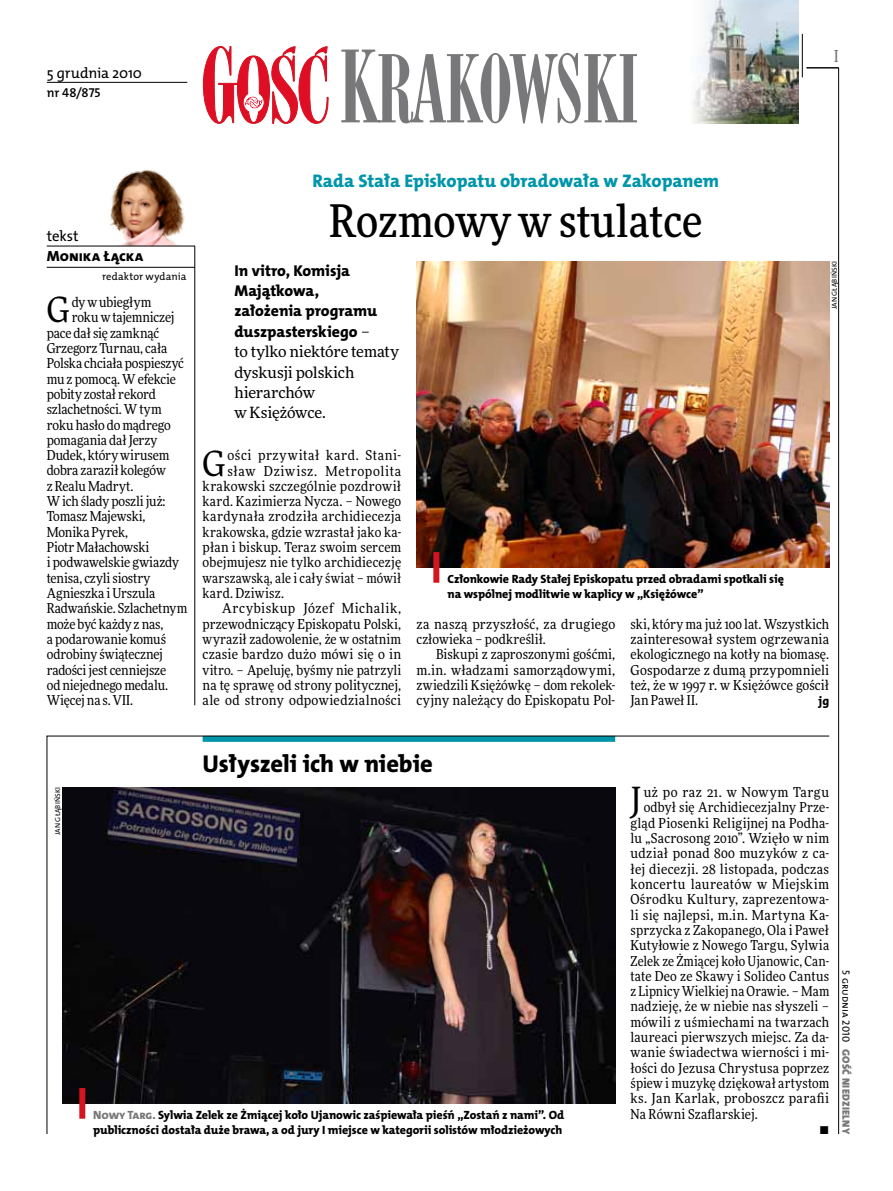
<style>
.page{position:relative;width:893px;height:1191px;background:#fff}
.page>*{position:absolute;margin:0;border:0;box-sizing:border-box;transform-origin:0 0}
.t1{font:500 45px "Freeday Narrow";color:#000}
.t2{font:34.8px "Freeday Narrow News";color:#000}
.t3{font:24.45px "The Mix HP8 Ex Bld";letter-spacing:-.005em;color:#000}
.t4{font:18.3px "The Mix HP8 Ex Bld";letter-spacing:-.01em;color:#0096aa}
.t5{font:500 16.5px "Freeday Narrow";color:#787779;scale:.9 1}
.t6{font:15.75px/20.4px "The Mix HP8 Ex Bld";letter-spacing:-.005em;color:#000}
.t7{font:15.45px/20.4px "Freeday News";letter-spacing:-.01em;color:#000}
.t8{font:14.85px "The Mix HP5 Plain";letter-spacing:-.01em;color:#000}
.t9{font:14.85px "The Mix HP8 Ex Bld";letter-spacing:.01em;color:#000}
.t10{font:13.65px/15.3px "Freeday Narrow News";letter-spacing:.01em;color:#000;text-align:justify}
.t11{font:13.65px "Freeday Narrow News";letter-spacing:-.01em;color:#000}
.t12{font:13.65px "Freeday Narrow News";letter-spacing:.04em;color:#000}
.t13{font:13.65px "Freeday Narrow News";letter-spacing:-.015em;color:#000}
.t14{font:13.65px "Freeday Narrow News";letter-spacing:.03em;color:#000}
.t15{font:13.65px "Freeday Narrow News";letter-spacing:.045em;color:#000}
.t16{font:13.65px "Freeday Narrow News";letter-spacing:.035em;color:#000}
.t17{font:12.9px "The Mix HP6 Se Bld";color:#000}
.t18{font:12.3px "The Mix HP8 Ex Bld";color:#000}
.t19{font:12px/15.3px "The Mix HP8 Ex Bld";letter-spacing:-.005em;color:#000}
.t20{font:10.5px "The Mix HP5 Plain";letter-spacing:.01em;color:#000}
.t21{font:10.5px "The Mix HP9 Blk";letter-spacing:.025em;color:#787779}
.t22{font:7.2px "The Mix HP5 Plain";letter-spacing:.015em;color:#000}
.s1{font-family:"Freeday News";font-size:15.45px}
.s2{color:#787779}
</style>
<div class="page">
<hr style="left:838px;top:68px;width:1px;height:1066px;background:#000">
<hr style="left:802px;top:34px;width:1px;height:43px;background:#000">
<svg style="left:47px;top:735px;width:783px;height:399px"></svg>
<hr style="left:195px;top:246px;width:1px;height:459px;background:#000">
<hr style="left:806px;top:68px;width:33px;height:1px;background:#000">
<svg style="left:203px;top:46px;width:126px;height:78px"></svg>
<svg style="left:341px;top:50px;width:296px;height:73px"></svg>
<img style="left:693px;top:0;width:105px;height:123px">
<img style="left:98px;top:170px;width:89px;height:76px">
<hr style="left:47px;top:246px;width:148px;height:1px;background:#000">
<hr style="left:47px;top:267px;width:148px;height:1px;background:#000">
<hr style="left:47px;top:82px;width:140px;height:1px;background:#000">
<img style="left:62px;top:787px;width:553px;height:316px">
<div style="left:79px;top:1088px;width:6px;height:30px;background:#d3151f"></div>
<img style="left:416px;top:261px;width:413px;height:306px">
<div style="left:433px;top:552px;width:6px;height:31px;background:#d3151f"></div>
<p class="t8" style="left:47px;top:63px;width:97px">5 grudnia 2010</p>
<p class="t17" style="left:47px;top:85px;width:55px">nr 48/875</p>
<p class="t5" style="left:834px;top:46px;width:6px">I</p>
<p class="t8" style="left:47px;top:227px;width:33px">tekst</p>
<p class="t9" style="left:47px;top:247px;width:98px">Monika Łącka</p>
<p class="t20" style="left:102px;top:270px;width:86px">redaktor wydania</p>
<h2 class="t2" style="left:47px;top:289px;width:24px">G</h2>
<p class="t10" style="left:72px;top:294px;width:81px">dy w ubiegłym</p>
<p class="t11" style="left:72px;top:309px;width:104px">roku w tajemniczej</p>
<p class="t11" style="left:47px;top:324px;width:114px">pace dał się zamknąć</p>
<p class="t13" style="left:47px;top:340px;width:122px">Grzegorz Turnau, cała</p>
<p class="t11" style="left:47px;top:355px;width:139px">Polska chciała pospieszyć</p>
<p class="t11" style="left:47px;top:370px;width:131px">mu z pomocą. W efekcie</p>
<p class="t11" style="left:47px;top:386px;width:111px">pobity został rekord</p>
<p class="t11" style="left:47px;top:401px;width:116px">szlachetności. W tym</p>
<p class="t11" style="left:47px;top:416px;width:126px">roku hasło do mądrego</p>
<p class="t10" style="left:47px;top:432px;width:112px">pomagania dał Jerzy</p>
<p class="t10" style="left:47px;top:447px;width:124px">Dudek, który wirusem</p>
<p class="t13" style="left:47px;top:462px;width:120px">dobra zaraził kolegów</p>
<p class="t10" style="left:47px;top:478px;width:88px">z Realu Madryt.</p>
<p class="t11" style="left:47px;top:493px;width:120px">W ich ślady poszli już:</p>
<p class="t11" style="left:47px;top:508px;width:100px">Tomasz Majewski,</p>
<p class="t10" style="left:47px;top:524px;width:83px">Monika Pyrek,</p>
<p class="t11" style="left:47px;top:539px;width:104px">Piotr Małachowski</p>
<p class="t10" style="left:47px;top:554px;width:134px">i podwawelskie gwiazdy</p>
<p class="t11" style="left:47px;top:569px;width:105px">tenisa, czyli siostry</p>
<p class="t10" style="left:47px;top:585px;width:110px">Agnieszka i Urszula</p>
<p class="t11" style="left:47px;top:600px;width:142px">Radwańskie. Szlachetnym</p>
<p class="t11" style="left:47px;top:615px;width:118px">może być każdy z nas,</p>
<p class="t10" style="left:47px;top:631px;width:121px">a podarowanie komuś</p>
<p class="t11" style="left:47px;top:646px;width:118px">odrobiny świątecznej</p>
<p class="t11" style="left:47px;top:661px;width:121px">radości jest cenniejsze</p>
<p class="t10" style="left:47px;top:677px;width:123px">od niejednego medalu.</p>
<p class="t10" style="left:47px;top:692px;width:88px">Więcej na s. VII.</p>
<h3 class="t4" style="left:312px;top:169px;width:408px">Rada Stała Episkopatu obradowała w Zakopanem</h3>
<h1 class="t1" style="left:329px;top:193px;width:375px">Rozmowy w stulatce</h1>
<p class="t6" style="left:234px;top:260px;width:144px">In vitro, Komisja<br>Majątkowa, założenia programu duszpasterskiego <span class="s1">–</span></p>
<p class="t7" style="left:234px;top:341px;width:166px">to tylko niektóre tematy dyskusji polskich hierarchów<br>w Księżówce.</p>
<p class="t22" style="left:830px;top:309px;width:50px;rotate:-90deg">Jan Głąbiński</p>
<h2 class="t2" style="left:203px;top:442px;width:24px">G</h2>
<p class="t12" style="left:228px;top:447px;width:175px">ości przywitał kard. Stani-</p>
<p class="t15" style="left:228px;top:462px;width:175px">sław Dziwisz. Metropolita</p>
<p class="t10" style="left:203px;top:478px;width:200px">krakowski szczególnie pozdrowił</p>
<p class="t10" style="left:203px;top:493px;width:200px">kard. Kazimierza Nycza. – Nowego</p>
<p class="t10" style="left:203px;top:509px;width:200px">kardynała zrodziła archidiecezja</p>
<p class="t10" style="left:203px;top:524px;width:200px">krakowska, gdzie wzrastał jako ka-</p>
<p class="t10" style="left:203px;top:539px;width:200px">płan i biskup. Teraz swoim sercem</p>
<p class="t10" style="left:203px;top:555px;width:200px">obejmujesz nie tylko archidiecezję</p>
<p class="t10" style="left:203px;top:570px;width:200px">warszawską, ale i cały świat – mówił</p>
<p class="t10" style="left:203px;top:585px;width:83px">kard. Dziwisz.</p>
<p class="t12" style="left:222px;top:600px;width:181px">Arcybiskup Józef Michalik,</p>
<p class="t10" style="left:203px;top:616px;width:200px">przewodniczący Episkopatu Polski,</p>
<p class="t10" style="left:203px;top:631px;width:200px">wyraził zadowolenie, że w ostatnim</p>
<p class="t10" style="left:203px;top:646px;width:200px">czasie bardzo dużo mówi się o in</p>
<p class="t10" style="left:203px;top:662px;width:200px">vitro. – Apeluję, byśmy nie patrzyli</p>
<p class="t10" style="left:203px;top:677px;width:200px">na tę sprawę od strony politycznej,</p>
<p class="t10" style="left:203px;top:692px;width:200px">ale od strony odpowiedzialności</p>
<p class="t19" style="left:448px;top:571px;width:338px">Członkowie Rady Stałej Episkopatu przed obradami spotkali się na wspólnej modlitwie w kaplicy w „Księżówce”</p>
<p class="t10" style="left:417px;top:616px;width:200px">za naszą przyszłość, za drugiego człowieka – podkreślił.</p>
<p class="t10" style="left:417px;top:646px;width:200px;text-indent:20px">Biskupi z zaproszonymi gośćmi, m.in. władzami samorządowymi, zwiedzili Księżówkę – dom rekolek&shy;cyjny należący do Episkopatu Pol-</p>
<p class="t10" style="left:630px;top:616px;width:200px">ski, który ma już 100 lat. Wszystkich zainteresował system ogrzewania ekologicznego na kotły na biomasę.<br>Gospodarze z dumą przypomnieli też, że w 1997 r. w Księżówce gościł Jan Paweł II.</p>
<p class="t18" style="left:818px;top:693px;width:12px">jg</p>
<h3 class="t3" style="left:203px;top:747px;width:232px">Usłyszeli ich w niebie</h3>
<p class="t22" style="left:53px;top:835px;width:50px;rotate:-90deg">Jan Głąbiński</p>
<p class="t19" style="left:93px;top:1107px;width:473px"><span class="s2">Nowy Targ.</span> Sylwia Zelek ze Żmiącej koło Ujanowic zaśpiewała pieśń „Zostań z nami”. Od publiczności dostała duże brawa, a od jury I miejsce w kategorii solistów młodzieżowych</p>
<h2 class="t2" style="left:630px;top:778px;width:13px">J</h2>
<p class="t16" style="left:644px;top:784px;width:187px">uż po raz 21. w Nowym Targu</p>
<p class="t10" style="left:644px;top:799px;width:187px">odbył się Archidiecezjalny Prze-</p>
<p class="t10" style="left:630px;top:815px;width:200px">gląd Piosenki Religijnej na Podha-</p>
<p class="t10" style="left:630px;top:830px;width:200px">lu „Sacrosong 2010”. Wzięło w nim</p>
<p class="t14" style="left:630px;top:845px;width:200px">udział ponad 800 muzyków z ca-</p>
<p class="t10" style="left:630px;top:861px;width:200px">łej diecezji. 28 listopada, podczas</p>
<p class="t10" style="left:630px;top:876px;width:200px">koncertu laureatów w Miejskim</p>
<p class="t10" style="left:630px;top:891px;width:200px">Ośrodku Kultury, zaprezentowa-</p>
<p class="t10" style="left:630px;top:907px;width:200px">li się najlepsi, m.in. Martyna Ka-</p>
<p class="t10" style="left:630px;top:922px;width:200px">sprzycka z Zakopanego, Ola i Paweł</p>
<p class="t10" style="left:630px;top:937px;width:200px">Kutyłowie z Nowego Targu, Sylwia</p>
<p class="t10" style="left:630px;top:953px;width:200px">Zelek ze Żmiącej koło Ujanowic, Can-</p>
<p class="t10" style="left:630px;top:968px;width:200px">tate Deo ze Skawy i Solideo Cantus</p>
<p class="t10" style="left:630px;top:983px;width:200px">z Lipnicy Wielkiej na Orawie. – Mam</p>
<p class="t10" style="left:630px;top:998px;width:200px">nadzieję, że w niebie nas słyszeli –</p>
<p class="t10" style="left:630px;top:1014px;width:200px">mówili z uśmiechami na twarzach</p>
<p class="t10" style="left:630px;top:1029px;width:200px">laureaci pierwszych miejsc. Za da-</p>
<p class="t10" style="left:630px;top:1044px;width:200px">wanie świadectwa wierności i mi-</p>
<p class="t10" style="left:630px;top:1060px;width:200px">łości do Jezusa Chrystusa poprzez</p>
<p class="t10" style="left:630px;top:1075px;width:200px">śpiew i muzykę dziękował artystom</p>
<p class="t10" style="left:630px;top:1090px;width:200px">ks. Jan Karlak, proboszcz parafii</p>
<p class="t10" style="left:630px;top:1106px;width:129px">Na Równi Szaflarskiej.</p>
<p class="t10" style="left:819px;top:1121px;width:11px">•</p>
<p class="t20" style="left:853px;top:970px;width:73px;rotate:90deg">5 grudnia 2010</p>
<p class="t21" style="left:853px;top:1049px;width:86px;rotate:90deg">Gość Niedzielny</p>
</div>
